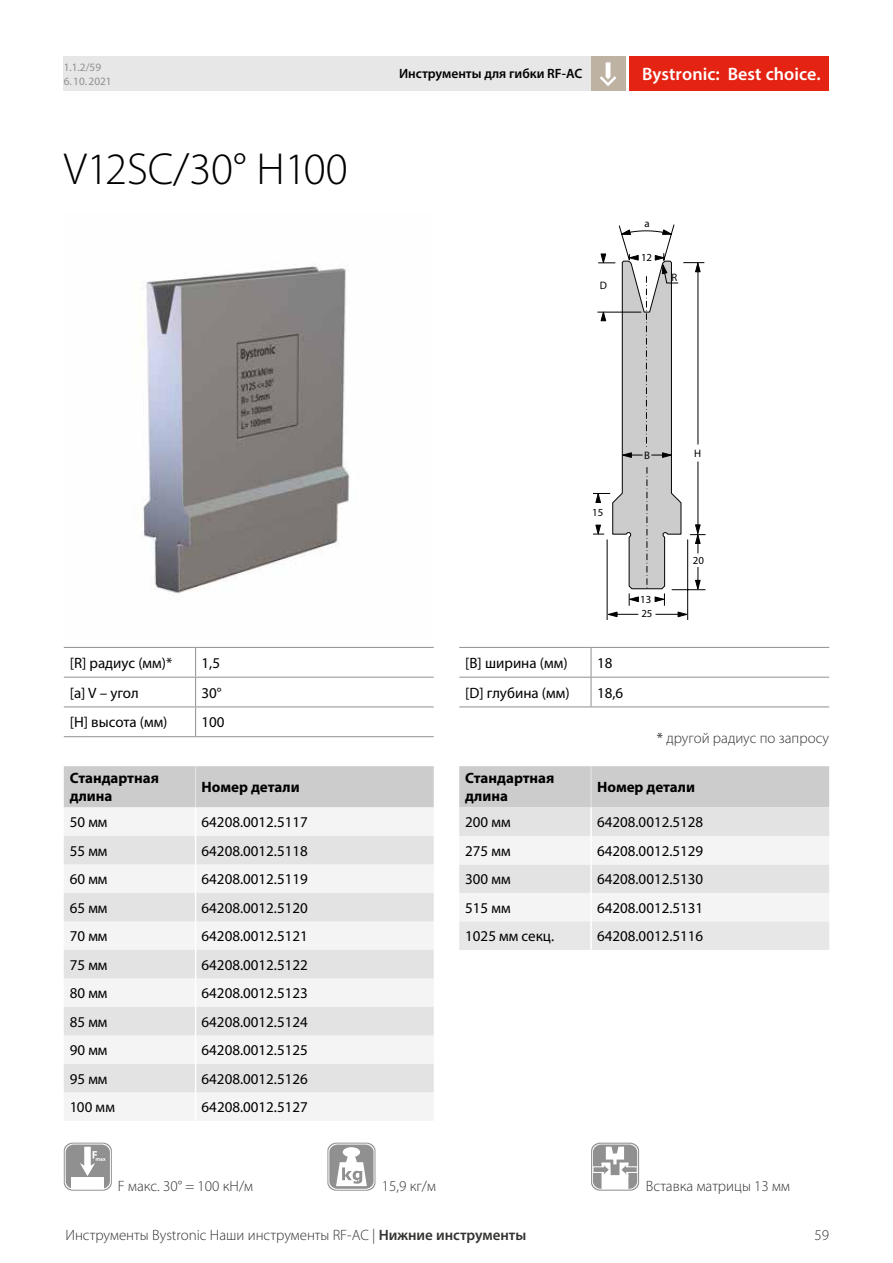
<style>
.page{position:relative;width:893px;height:1263px;background:#fff}
.page>*{position:absolute;margin:0;border:0;box-sizing:border-box;transform-origin:0 0}
.t1{font:300 45px "Myriad Pro";color:#000}
.t2{font:600 18px "Myriad Pro";letter-spacing:.005em;color:#fff}
.t3{font:15px "Myriad Pro";color:#000}
.t4{font:300 15px "Myriad Pro";color:#333332}
.t5{font:700 15px/18px "Myriad Pro";color:#000}
.t6{font:600 13.5px "Myriad Pro";color:#000}
.t7{font:11.25px/13.5px "Myriad Pro";color:#909090}
.t8{font:10.8px "Myriad Pro";color:#000}
.s1{font-weight:400}
.s2{font-weight:600}
</style>
<div class="page">
<div style="left:64px;top:57px;width:561px;height:34px;background:#e7e7e7"></div>
<div style="left:629px;top:57px;width:200px;height:34px;background:#e42313"></div>
<div style="left:591px;top:57px;width:34px;height:34px;background:#beb3a2"></div>
<svg style="left:600px;top:62px;width:16px;height:24px"></svg>
<svg style="left:593px;top:224px;width:113px;height:396px"></svg>
<svg style="left:655px;top:611px;width:32px;height:6px"></svg>
<svg style="left:608px;top:611px;width:30px;height:6px"></svg>
<svg style="left:655px;top:596px;width:9px;height:6px"></svg>
<svg style="left:629px;top:596px;width:10px;height:6px"></svg>
<hr style="left:698px;top:462px;width:1px;height:63px;background:#000">
<hr style="left:698px;top:271px;width:1px;height:173px;background:#000">
<svg style="left:695px;top:567px;width:6px;height:23px"></svg>
<svg style="left:695px;top:524px;width:6px;height:29px"></svg>
<svg style="left:695px;top:262px;width:6px;height:10px"></svg>
<svg style="left:595px;top:525px;width:6px;height:9px"></svg>
<svg style="left:595px;top:493px;width:6px;height:10px"></svg>
<svg style="left:600px;top:253px;width:6px;height:10px"></svg>
<svg style="left:600px;top:311px;width:6px;height:10px"></svg>
<svg style="left:612px;top:255px;width:70px;height:334px"></svg>
<svg style="left:621px;top:229px;width:51px;height:6px"></svg>
<img style="left:142px;top:264px;width:208px;height:330px">
<hr style="left:64px;top:647px;width:132px;height:1px;background:#909090">
<hr style="left:196px;top:647px;width:238px;height:1px;background:#909090">
<hr style="left:64px;top:677px;width:132px;height:1px;background:#909090">
<hr style="left:196px;top:677px;width:238px;height:1px;background:#909090">
<hr style="left:64px;top:706px;width:132px;height:1px;background:#909090">
<hr style="left:196px;top:706px;width:238px;height:1px;background:#909090">
<svg style="left:195px;top:648px;width:1px;height:88px"></svg>
<hr style="left:64px;top:736px;width:132px;height:1px;background:#909090">
<hr style="left:196px;top:736px;width:238px;height:1px;background:#909090">
<svg style="left:64px;top:766px;width:370px;height:354px"></svg>
<hr style="left:195px;top:766px;width:1px;height:41px;background:#e7e7e7">
<hr style="left:459px;top:647px;width:132px;height:1px;background:#909090">
<hr style="left:591px;top:647px;width:238px;height:1px;background:#909090">
<hr style="left:459px;top:677px;width:132px;height:1px;background:#909090">
<hr style="left:591px;top:677px;width:238px;height:1px;background:#909090">
<svg style="left:591px;top:648px;width:1px;height:58px"></svg>
<hr style="left:459px;top:706px;width:132px;height:1px;background:#909090">
<hr style="left:591px;top:706px;width:238px;height:1px;background:#909090">
<svg style="left:64px;top:1143px;width:48px;height:48px"></svg>
<svg style="left:65px;top:1143px;width:46px;height:47px"></svg>
<div style="left:66px;top:1144px;width:44px;height:45px;background:#909090;border-radius:8px"></div>
<div style="left:71px;top:1177px;width:33px;height:12px;background:#fff"></div>
<svg style="left:80px;top:1147px;width:26px;height:29px"></svg>
<svg style="left:591px;top:1143px;width:48px;height:48px"></svg>
<svg style="left:593px;top:1144px;width:44px;height:45px"></svg>
<svg style="left:592px;top:1147px;width:46px;height:42px"></svg>
<svg style="left:327px;top:1143px;width:48px;height:48px"></svg>
<svg style="left:328px;top:1143px;width:46px;height:47px"></svg>
<div style="left:329px;top:1144px;width:45px;height:45px;background:#909090;border-radius:8px"></div>
<svg style="left:336px;top:1147px;width:31px;height:39px"></svg>
<svg style="left:459px;top:766px;width:370px;height:184px"></svg>
<hr style="left:590px;top:807px;width:2px;height:29px;background:#fff">
<hr style="left:590px;top:836px;width:2px;height:28px;background:#fff">
<hr style="left:590px;top:864px;width:2px;height:29px;background:#fff">
<hr style="left:590px;top:893px;width:2px;height:28px;background:#fff">
<hr style="left:590px;top:921px;width:2px;height:29px;background:#fff">
<hr style="left:591px;top:766px;width:1px;height:41px;background:#e7e7e7">
<p class="t7" style="left:64px;top:61px;width:49px">1.1.2/59<br>6.10.2021</p>
<h1 class="t1" style="left:64px;top:142px;width:286px">V12SC/30° H100</h1>
<p class="t6" style="left:399px;top:65px;width:185px">Инструменты для гибки RF-AС</p>
<p class="t2" style="left:642px;top:62px;width:180px">Bystronic: Best choice.</p>
<p class="t8" style="left:600px;top:279px;width:9px">D</p>
<p class="t8" style="left:645px;top:217px;width:7px">a</p>
<p class="t8" style="left:641px;top:251px;width:13px">12</p>
<p class="t8" style="left:671px;top:271px;width:7px">R</p>
<p class="t3" style="left:70px;top:654px;width:104px">[R] радиус (мм)*</p>
<p class="t3" style="left:202px;top:654px;width:20px">1,5</p>
<p class="t3" style="left:70px;top:683px;width:71px">[a] V – угол</p>
<p class="t3" style="left:202px;top:683px;width:22px">30°</p>
<p class="t3" style="left:70px;top:713px;width:99px">[H] высота (мм)</p>
<p class="t3" style="left:202px;top:713px;width:25px">100</p>
<p class="t5" style="left:70px;top:769px;width:91px">Стандартная длина</p>
<p class="t5" style="left:202px;top:778px;width:100px">Номер детали</p>
<p class="t3" style="left:70px;top:813px;width:39px">50 мм</p>
<p class="t3" style="left:202px;top:813px;width:108px">64208.0012.5117</p>
<p class="t3" style="left:70px;top:841px;width:39px">55 мм</p>
<p class="t3" style="left:202px;top:841px;width:108px">64208.0012.5118</p>
<p class="t3" style="left:70px;top:870px;width:39px">60 мм</p>
<p class="t3" style="left:202px;top:870px;width:108px">64208.0012.5119</p>
<p class="t3" style="left:70px;top:898px;width:39px">65 мм</p>
<p class="t3" style="left:202px;top:898px;width:108px">64208.0012.5120</p>
<p class="t3" style="left:70px;top:927px;width:39px">70 мм</p>
<p class="t3" style="left:202px;top:927px;width:108px">64208.0012.5121</p>
<p class="t3" style="left:70px;top:955px;width:39px">75 мм</p>
<p class="t3" style="left:202px;top:955px;width:108px">64208.0012.5122</p>
<p class="t3" style="left:70px;top:984px;width:39px">80 мм</p>
<p class="t3" style="left:202px;top:984px;width:108px">64208.0012.5123</p>
<p class="t3" style="left:70px;top:1012px;width:39px">85 мм</p>
<p class="t3" style="left:202px;top:1012px;width:108px">64208.0012.5124</p>
<p class="t3" style="left:70px;top:1041px;width:39px">90 мм</p>
<p class="t3" style="left:202px;top:1041px;width:108px">64208.0012.5125</p>
<p class="t3" style="left:70px;top:1069px;width:39px">95 мм</p>
<p class="t3" style="left:202px;top:1069px;width:108px">64208.0012.5126</p>
<p class="t3" style="left:70px;top:1098px;width:47px">100 мм</p>
<p class="t3" style="left:202px;top:1098px;width:108px">64208.0012.5127</p>
<p class="t8" style="left:644px;top:449px;width:7px">B</p>
<p class="t8" style="left:694px;top:446px;width:9px">H</p>
<p class="t8" style="left:592px;top:506px;width:13px">15</p>
<p class="t3" style="left:465px;top:654px;width:104px">[B] ширина (мм)</p>
<p class="t3" style="left:597px;top:654px;width:17px">18</p>
<p class="t3" style="left:465px;top:683px;width:106px">[D] глубина (мм)</p>
<p class="t3" style="left:597px;top:683px;width:28px">18,6</p>
<p class="t8" style="left:640px;top:592px;width:13px">13</p>
<p class="t8" style="left:641px;top:607px;width:13px">25</p>
<p class="t8" style="left:693px;top:554px;width:13px">20</p>
<p class="t4" style="left:657px;top:729px;width:174px"><span class="s1">*</span> другой радиус по запросу</p>
<p class="t5" style="left:465px;top:769px;width:91px">Стандартная длина</p>
<p class="t5" style="left:597px;top:778px;width:100px">Номер детали</p>
<p class="t3" style="left:465px;top:813px;width:47px">200 мм</p>
<p class="t3" style="left:597px;top:813px;width:108px">64208.0012.5128</p>
<p class="t3" style="left:465px;top:841px;width:47px">275 мм</p>
<p class="t3" style="left:597px;top:841px;width:108px">64208.0012.5129</p>
<p class="t3" style="left:465px;top:870px;width:47px">300 мм</p>
<p class="t3" style="left:597px;top:870px;width:108px">64208.0012.5130</p>
<p class="t3" style="left:465px;top:898px;width:47px">515 мм</p>
<p class="t3" style="left:597px;top:898px;width:108px">64208.0012.5131</p>
<p class="t3" style="left:465px;top:927px;width:90px">1025 мм секц.</p>
<p class="t3" style="left:597px;top:927px;width:108px">64208.0012.5116</p>
<p class="t4" style="left:118px;top:1176px;width:137px">F макс. 30° = 100 кН/м</p>
<p class="t4" style="left:382px;top:1176px;width:56px">15,9 кг/м</p>
<p class="t4" style="left:646px;top:1176px;width:145px">Вставка матрицы 13 мм</p>
<p class="t4" style="left:65px;top:1226px;width:462px">Инструменты Bystronic Наши инструменты RF-AС | <span class="s2">Нижние инструменты</span></p>
<p class="t4" style="left:814px;top:1226px;width:16px">59</p>
</div>
